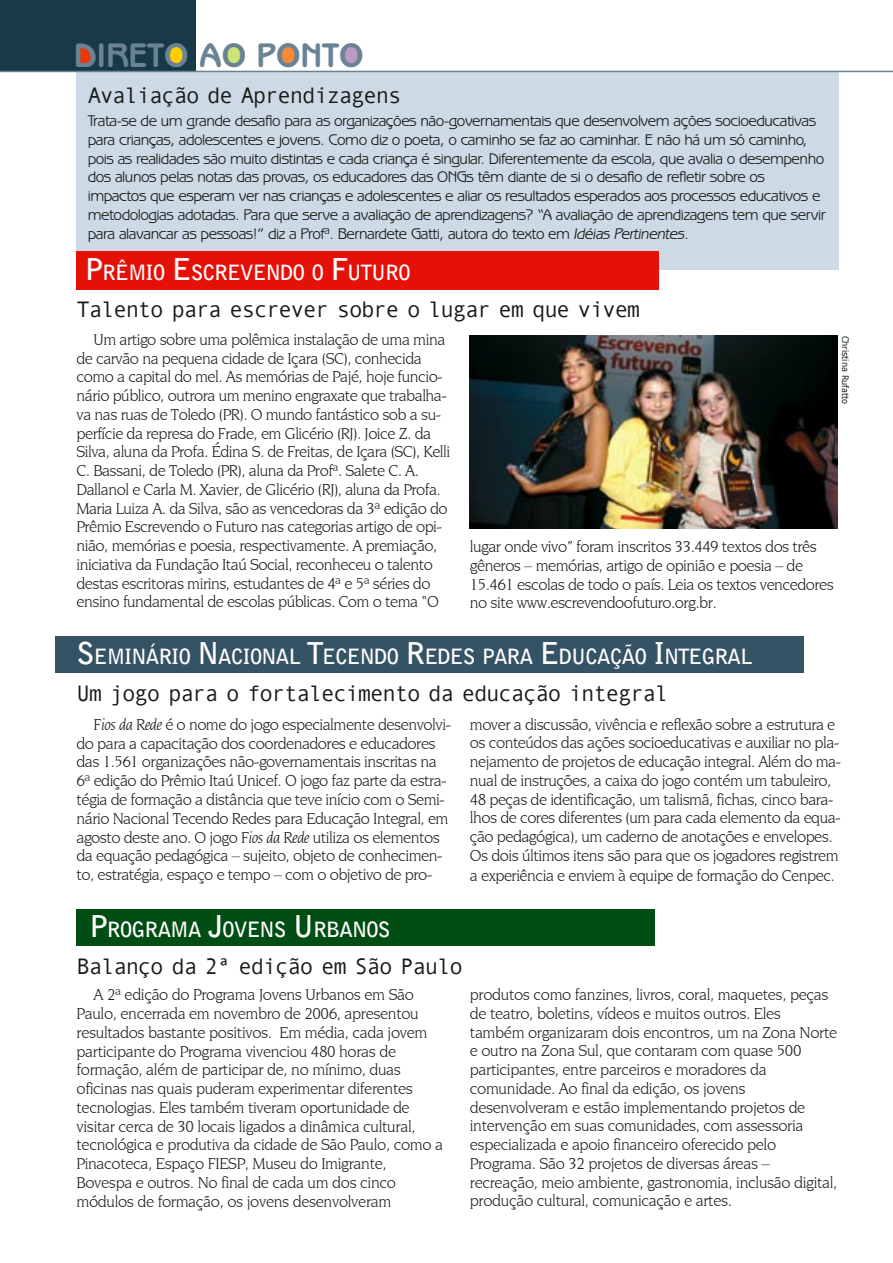
<style>
.page{position:relative;width:893px;height:1263px;background:#fff}
.page>*{position:absolute;margin:0;border:0;box-sizing:border-box;transform-origin:0 0}
.t1{font:700 34.8px "Benguiat Gothic IT Cby BT";color:#698395}
._1olho{font:22.5px "Andale Mono";letter-spacing:-.055em;color:#171c19}
._1tituloBOX{font:700 21px "Bell Gothic BT";letter-spacing:-.05em;color:#fffdfd}
._1texto1{font:16.5px/18.8px "Novarese IT Cby BT";letter-spacing:-.03em;color:#171c19}
._1texto2{font:15.75px/18.9px "Benguiat Gothic IT Cby BT";letter-spacing:-.03em;color:#171c19}
._1credito{font:9px "Verdana";color:#171c19;scale:.9 1}
.s1{font-style:italic}
.s2{font-size:30px}
</style>
<div class="page">
<div style="left:77px;top:72px;width:762px;height:198px;background:#cdd9e4"></div>
<div style="left:77px;top:251px;width:582px;height:38px;background:#e51008"></div>
<div style="left:0;top:0;width:196px;height:72px;background:#173948"></div>
<hr style="left:0;top:71px;width:893px;height:1px;background:#698395">
<div style="left:77px;top:909px;width:578px;height:36px;background:#004e14"></div>
<div style="left:55px;top:636px;width:749px;height:37px;background:#345365"></div>
<svg style="left:78px;top:46px;width:17px;height:20px"></svg>
<svg style="left:168px;top:46px;width:17px;height:18px"></svg>
<svg style="left:225px;top:46px;width:17px;height:18px"></svg>
<svg style="left:343px;top:45px;width:17px;height:20px"></svg>
<svg style="left:280px;top:45px;width:16px;height:20px"></svg>
<img style="left:470px;top:336px;width:368px;height:192px">
<p class="t1" style="left:74px;top:33px;width:291px">DIRETO AO PONTO</p>
<p class="_1olho" style="left:88px;top:82px;width:315px">Avaliação de Aprendizagens</p>
<p class="_1texto2" style="left:88px;top:111px;width:740px">Trata-se de um grande desafio para as organizações não-governamentais que desenvolvem ações socioeducativas para crianças, adolescentes e jovens. Como diz o poeta, o caminho se faz ao caminhar. E não há um só caminho, pois as realidades são muito distintas e cada criança é singular. Diferentemente da escola, que avalia o desempenho dos alunos pelas notas das provas, os educadores das ONGs têm diante de si o desafio de refletir sobre os impactos que esperam ver nas crianças e adolescentes e aliar os resultados esperados aos processos educativos e metodologias adotadas. Para que serve a avaliação de aprendizagens? “A avaliação de aprendizagens tem que servir para alavancar as pessoas!” diz a Profª. Bernardete Gatti, autora do texto em <span class="s1">Idéias Pertinentes.</span></p>
<p class="_1tituloBOX" style="left:85px;top:258px;width:328px"><span class="s2">P</span>RÊMIO <span class="s2">E</span>SCREVENDO O <span class="s2">F</span>UTURO</p>
<p class="_1olho" style="left:77px;top:296px;width:565px">Talento para escrever sobre o lugar em que vivem</p>
<p class="_1texto1" style="left:77px;top:330px;width:375px;text-indent:17px">Um artigo sobre uma polêmica instalação de uma mina de carvão na pequena cidade de Içara (SC), conhecida como a capital do mel. As memórias de Pajé, hoje funcio&shy;nário público, outrora um menino engraxate que trabalha&shy;va nas ruas de Toledo (PR). O mundo fantástico sob a su&shy;perfície da represa do Frade, em Glicério (RJ). Joice Z. da Silva, aluna da Profa. Édina S. de Freitas, de Içara (SC), Kelli C. Bassani, de Toledo (PR), aluna da Profª. Salete C. A.<br>Dallanol e Carla M. Xavier, de Glicério (RJ), aluna da Profa.<br>Maria Luiza A. da Silva, são as vencedoras da 3ª edição do Prêmio Escrevendo o Futuro nas categorias artigo de opi&shy;nião, memórias e poesia, respectivamente. A premiação, iniciativa da Fundação Itaú Social, reconheceu o talento destas escritoras mirins, estudantes de 4ª e 5ª séries do ensino fundamental de escolas públicas. Com o tema “O</p>
<p class="_1texto1" style="left:470px;top:537px;width:365px">lugar onde vivo” foram inscritos 33.449 textos dos três gêneros – memórias, artigo de opinião e poesia – de 15.461 escolas de todo o país. Leia os textos vencedores no site www.escrevendoofuturo.org.br.</p>
<p class="_1credito" style="left:851px;top:336px;width:78px;rotate:90deg">Christina Rufatto</p>
<p class="_1tituloBOX" style="left:77px;top:642px;width:678px"><span class="s2">S</span>EMINÁRIO <span class="s2">N</span>ACIONAL <span class="s2">T</span>ECENDO <span class="s2">R</span>EDES PARA <span class="s2">E</span>DUCAÇÃO <span class="s2">I</span>NTEGRAL</p>
<p class="_1olho" style="left:77px;top:680px;width:593px">Um jogo para o fortalecimento da educação integral</p>
<p class="_1texto1" style="left:470px;top:714px;width:373px">mover a discussão, vivência e reflexão sobre a estrutura e os conteúdos das ações socioeducativas e auxiliar no pla&shy;nejamento de projetos de educação integral. Além do ma&shy;nual de instruções, a caixa do jogo contém um tabuleiro, 48 peças de identificação, um talismã, fichas, cinco bara&shy;lhos de cores diferentes (um para cada elemento da equa&shy;ção pedagógica), um caderno de anotações e envelopes.<br>Os dois últimos itens são para que os jogadores registrem a experiência e enviem à equipe de formação do Cenpec.</p>
<p class="_1texto1" style="left:77px;top:715px;width:376px;text-indent:17px"><span class="s1">Fios da Rede</span> é o nome do jogo especialmente desenvolvi&shy;do para a capacitação dos coordenadores e educadores das 1.561 organizações não-governamentais inscritas na 6ª edição do Prêmio Itaú Unicef. O jogo faz parte da estra&shy;tégia de formação a distância que teve início com o Semi&shy;nário Nacional Tecendo Redes para Educação Integral, em agosto deste ano. O jogo <span class="s1">Fios da Rede</span> utiliza os elementos da equação pedagógica – sujeito, objeto de conhecimen&shy;to, estratégia, espaço e tempo – com o objetivo de pro-</p>
<p class="_1tituloBOX" style="left:89px;top:916px;width:303px"><span class="s2">P</span>ROGRAMA <span class="s2">J</span>OVENS <span class="s2">U</span>RBANOS</p>
<p class="_1olho" style="left:77px;top:953px;width:388px">Balanço da 2ª edição em São Paulo</p>
<p class="_1texto1" style="left:77px;top:985px;width:368px;text-indent:17px">A 2ª edição do Programa Jovens Urbanos em São Paulo, encerrada em novembro de 2006, apresentou resultados bastante positivos. Em média, cada jovem participante do Programa vivenciou 480 horas de formação, além de participar de, no mínimo, duas oficinas nas quais puderam experimentar diferentes tecnologias. Eles também tiveram oportunidade de visitar cerca de 30 locais ligados a dinâmica cultural, tecnológica e produtiva da cidade de São Paulo, como a Pinacoteca, Espaço FIESP, Museu do Imigrante, Bovespa e outros. No final de cada um dos cinco módulos de formação, os jovens desenvolveram</p>
<p class="_1texto1" style="left:470px;top:985px;width:369px">produtos como fanzines, livros, coral, maquetes, peças de teatro, boletins, vídeos e muitos outros. Eles também organizaram dois encontros, um na Zona Norte e outro na Zona Sul, que contaram com quase 500 participantes, entre parceiros e moradores da comunidade. Ao final da edição, os jovens desenvolveram e estão implementando projetos de intervenção em suas comunidades, com assessoria especializada e apoio financeiro oferecido pelo Programa. São 32 projetos de diversas áreas – recreação, meio ambiente, gastronomia, inclusão digital, produção cultural, comunicação e artes.</p>
</div>
